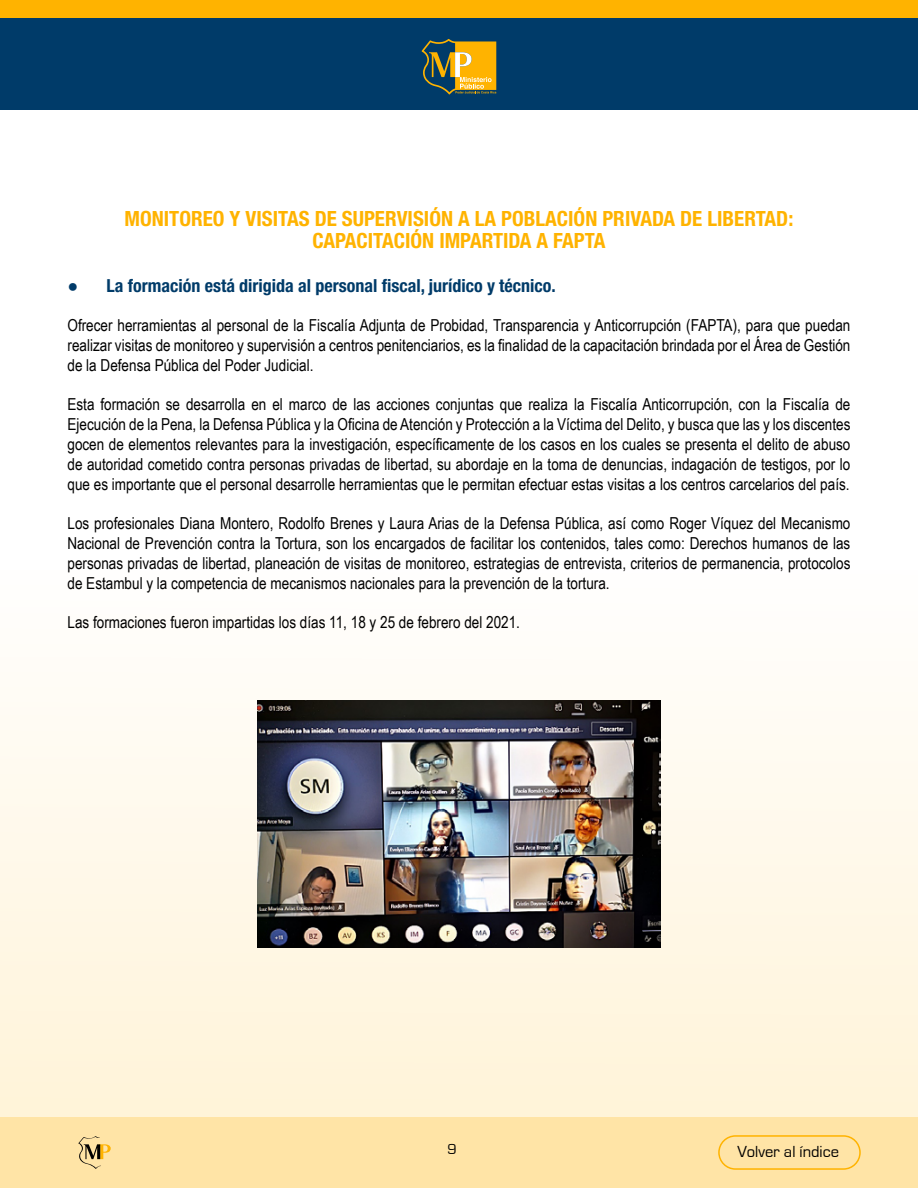
<style>
.page{position:relative;width:918px;height:1188px;background:#fff}
.page>*{position:absolute;margin:0;border:0;box-sizing:border-box;transform-origin:0 0}
.t1{font:700 condensed 21px/22.6px "Helvetica Neue";color:#ffb300;text-align:center}
.t2{font:700 condensed 18px "Helvetica Neue";color:#003b69}
.t3{font:16.5px/19.8px "Arial Narrow";color:#000;text-align:justify}
.t4{font:16.5px "Eurostile";color:#000}
.t5{font:15px "Eurostile";color:#000}
.s1{font-family:"Arial Narrow";font-weight:400;font-stretch:normal}
</style>
<div class="page">
<div style="left:0;top:14px;width:918px;height:96px;background:#003b69"></div>
<div style="left:0;top:0;width:918px;height:17px;background:#ffb300"></div>
<svg style="left:422px;top:39px;width:74px;height:55px"></svg>
<div style="left:0;top:1117px;width:918px;height:71px;background:#ffe4a6"></div>
<div style="left:718px;top:1135px;width:143px;height:35px;border:2px solid #ffb300;border-radius:17px"></div>
<svg style="left:78px;top:1136px;width:33px;height:33px"></svg>
<div style="left:0;top:570px;width:918px;height:547px;background:linear-gradient(to bottom,#fffefe,#fff3d8)"></div>
<img style="left:257px;top:700px;width:404px;height:248px">
<p class="t1" style="left:125px;top:207px;width:670px">MONITOREO Y VISITAS DE SUPERVISIÓN A LA POBLACIÓN PRIVADA DE LIBERTAD:<br>CAPACITACIÓN IMPARTIDA A FAPTA</p>
<p class="t2" style="left:68px;top:274px;width:490px"><span class="s1">●</span> La formación está dirigida al personal fiscal, jurídico y técnico.</p>
<p class="t3" style="left:68px;top:315px;width:784px">Ofrecer herramientas al personal de la Fiscalía Adjunta de Probidad, Transparencia y Anticorrupción (FAPTA), para que puedan realizar visitas de monitoreo y supervisión a centros penitenciarios, es la finalidad de la capacitación brindada por el Área de Gestión de la Defensa Pública del Poder Judicial.</p>
<p class="t3" style="left:68px;top:394px;width:784px">Esta formación se desarrolla en el marco de las acciones conjuntas que realiza la Fiscalía Anticorrupción, con la Fiscalía de Ejecución de la Pena, la Defensa Pública y la Oficina de Atención y Protección a la Víctima del Delito, y busca que las y los discentes gocen de elementos relevantes para la investigación, específicamente de los casos en los cuales se presenta el delito de abuso de autoridad cometido contra personas privadas de libertad, su abordaje en la toma de denuncias, indagación de testigos, por lo que es importante que el personal desarrolle herramientas que le permitan efectuar estas visitas a los centros carcelarios del país.</p>
<p class="t3" style="left:68px;top:513px;width:784px">Los profesionales Diana Montero, Rodolfo Brenes y Laura Arias de la Defensa Pública, así como Roger Víquez del Mecanismo Nacional de Prevención contra la Tortura, son los encargados de facilitar los contenidos, tales como: Derechos humanos de las personas privadas de libertad, planeación de visitas de monitoreo, estrategias de entrevista, criterios de permanencia, protocolos de Estambul y la competencia de mecanismos nacionales para la prevención de la tortura.</p>
<p class="t3" style="left:68px;top:612px;width:454px">Las formaciones fueron impartidas los días 11, 18 y 25 de febrero del 2021.</p>
<p class="t5" style="left:448px;top:1141px;width:11px">9</p>
<p class="t4" style="left:737px;top:1142px;width:103px">Volver al índice</p>
</div>
